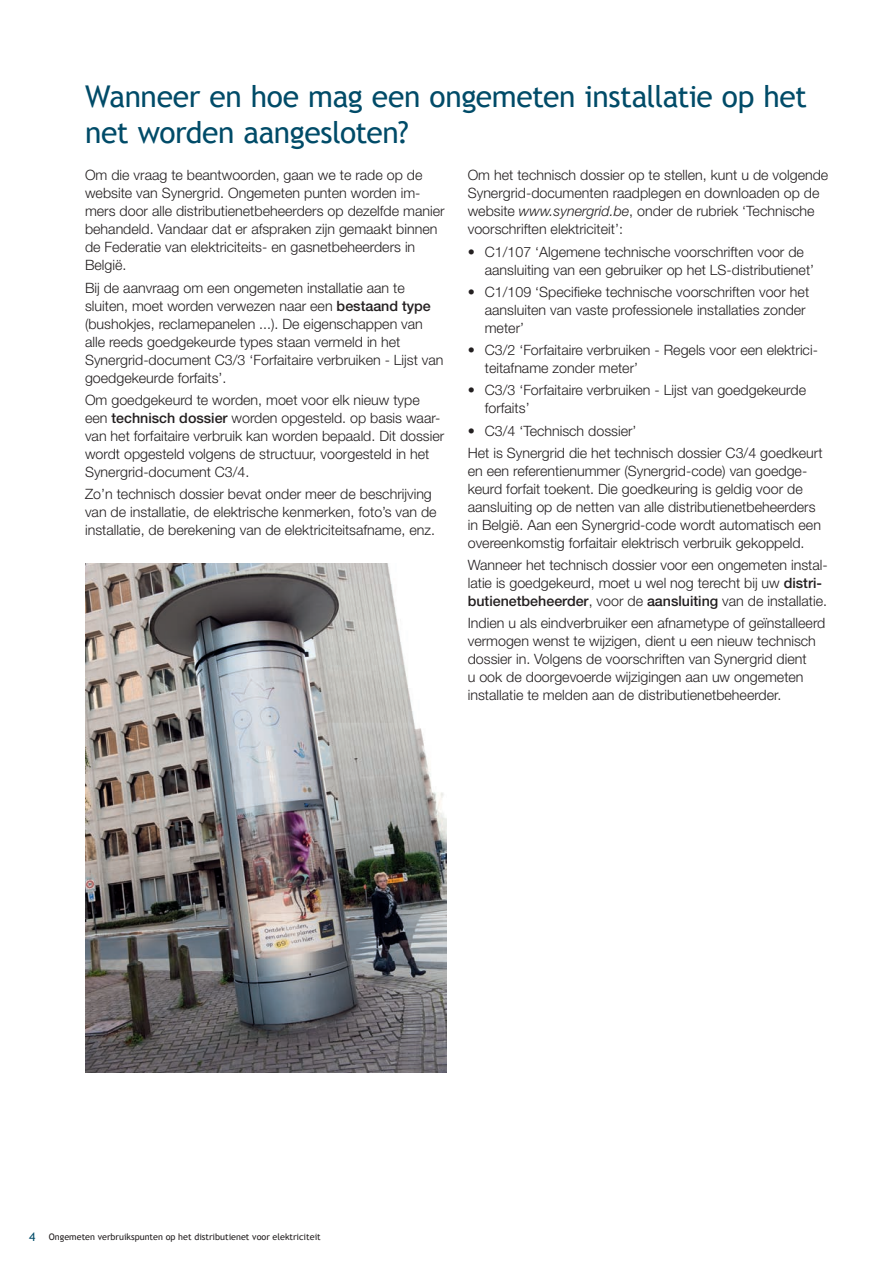
<style>
.page{position:relative;width:893px;height:1263px;background:#fff}
.page>*{position:absolute;margin:0;border:0;box-sizing:border-box;transform-origin:0 0}
.t1{font:30px/36px "Trebuchet MS";letter-spacing:-.015em;color:#004b68}
.t2{font:300 14.25px/18px "Helvetica Neue LT Std";color:#231f20}
.t3{font:9px "Trebuchet MS";color:#231f20}
.s1{font-weight:500}
.s2{font-style:italic}
.s3{font-size:12px;color:#004b68}
</style>
<div class="page">
<img style="left:85px;top:563px;width:361px;height:510px">
<h1 class="t1" style="left:85px;top:79px;width:724px">Wanneer en hoe mag een ongemeten installatie op het net worden aangesloten?</h1>
<p class="t2" style="left:85px;top:166px;width:361px">Om die vraag te beantwoorden, gaan we te rade op de website van Synergrid. Ongemeten punten worden im&shy;mers door alle distributienetbeheerders op dezelfde manier behandeld. Vandaar dat er afspraken zijn gemaakt binnen de Federatie van elektriciteits- en gasnetbeheerders in België.</p>
<p class="t2" style="left:85px;top:278px;width:360px">Bij de aanvraag om een ongemeten installatie aan te sluiten, moet worden verwezen naar een <span class="s1">bestaand type </span>(bushokjes, reclamepanelen ...). De eigenschappen van alle reeds goedgekeurde types staan vermeld in het Synergrid-document C3/3 ‘Forfaitaire verbruiken - Lijst van goedgekeurde forfaits’.</p>
<p class="t2" style="left:85px;top:390px;width:361px">Om goedgekeurd te worden, moet voor elk nieuw type een <span class="s1">technisch dossier</span> worden opgesteld. op basis waar&shy;van het forfaitaire verbruik kan worden bepaald. Dit dossier wordt opgesteld volgens de structuur, voorgesteld in het Synergrid-document C3/4.</p>
<p class="t2" style="left:85px;top:485px;width:353px">Zo’n technisch dossier bevat onder meer de beschrijving van de installatie, de elektrische kenmerken, foto’s van de installatie, de berekening van de elektriciteitsafname, enz.</p>
<p class="t2" style="left:468px;top:166px;width:362px">Om het technisch dossier op te stellen, kunt u de volgende Synergrid-documenten raadplegen en downloaden op de website <span class="s2">www.synergrid.be</span>, onder de rubriek ‘Technische voorschriften elektriciteit’:</p>
<p class="t2" style="left:485px;top:242px;width:331px;text-indent:-17px">• C1/107 ‘Algemene technische voorschriften voor de aansluiting van een gebruiker op het LS-distributienet’</p>
<p class="t2" style="left:485px;top:282px;width:326px;text-indent:-17px">• C1/109 ‘Specifieke technische voorschriften voor het aansluiten van vaste professionele installaties zonder meter’</p>
<p class="t2" style="left:485px;top:341px;width:335px;text-indent:-17px">• C3/2 ‘Forfaitaire verbruiken - Regels voor een elektrici&shy;teitafname zonder meter’</p>
<p class="t2" style="left:485px;top:381px;width:323px;text-indent:-17px">• C3/3 ‘Forfaitaire verbruiken - Lijst van goedgekeurde forfaits’</p>
<p class="t2" style="left:468px;top:419px;width:356px;line-height:22.2px">• C3/4 ‘Technisch dossier’<br>Het is Synergrid die het technisch dossier C3/4 goedkeurt</p>
<p class="t2" style="left:468px;top:461px;width:355px">en een referentienummer (Synergrid-code) van goedge&shy;keurd forfait toekent. Die goedkeuring is geldig voor de aansluiting op de netten van alle distributienetbeheerders in België. Aan een Synergrid-code wordt automatisch een overeenkomstig forfaitair elektrisch verbruik gekoppeld.</p>
<p class="t2" style="left:468px;top:556px;width:362px">Wanneer het technisch dossier voor een ongemeten instal&shy;latie is goedgekeurd, moet u wel nog terecht bij uw <span class="s1">distri&shy;butienetbeheerder</span>, voor de <span class="s1">aansluiting</span> van de installatie.</p>
<p class="t2" style="left:468px;top:614px;width:359px">Indien u als eindverbruiker een afnametype of geïnstalleerd vermogen wenst te wijzigen, dient u een nieuw technisch dossier in. Volgens de voorschriften van Synergrid dient<br>u ook de doorgevoerde wijzigingen aan uw ongemeten installatie te melden aan de distributienetbeheerder.</p>
<p class="t3" style="left:29px;top:1231px;width:293px"><span class="s3">4</span> Ongemeten verbruikspunten op het distributienet voor elektriciteit</p>
</div>
